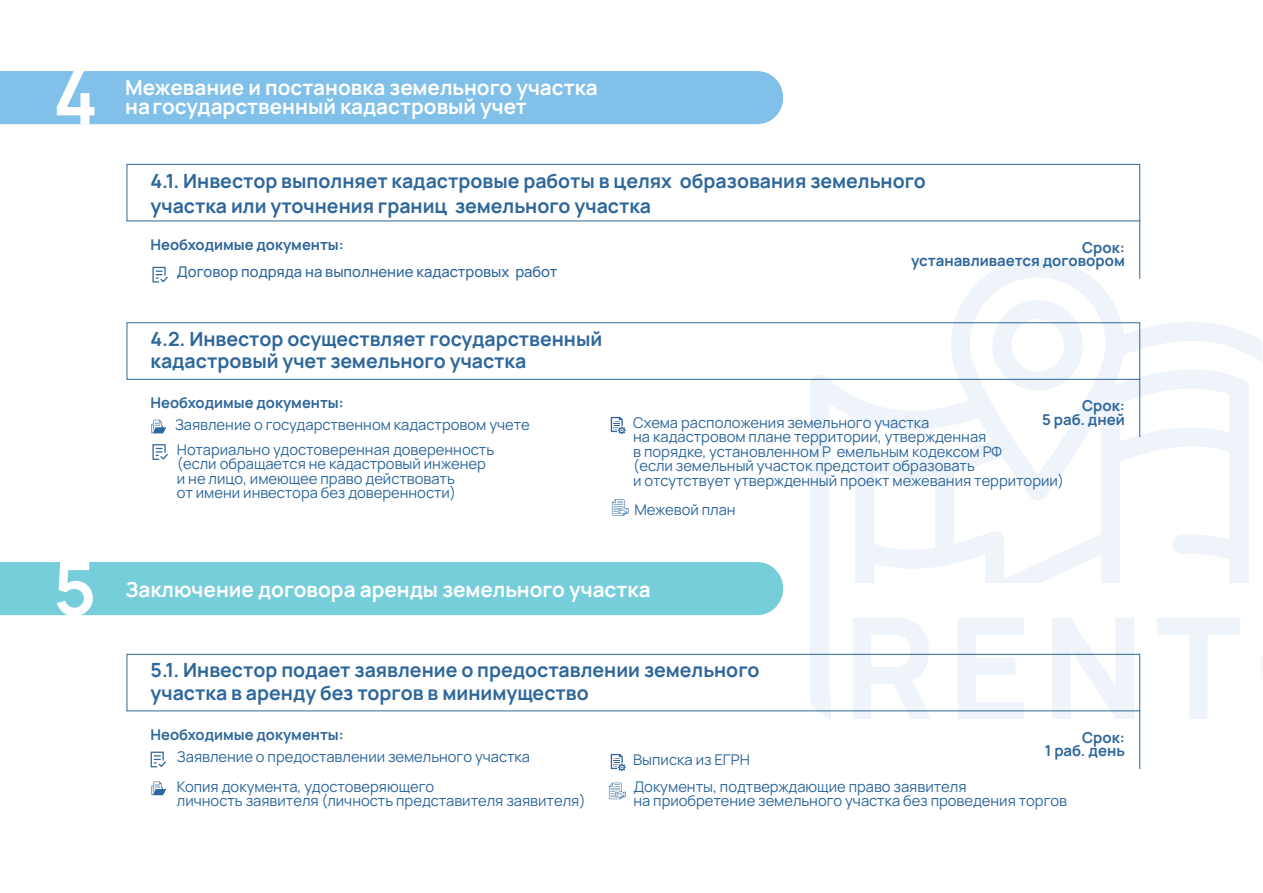
<style>
.page{position:relative;width:1263px;height:893px;background:#fff}
.page>*{position:absolute;margin:0;border:0;box-sizing:border-box;transform-origin:0 0}
.t1{font:700 74.25px "Manrope";color:#fff}
.t2{font:700 20.7px "Manrope";color:#fff}
.t3{font:700 19.5px/22.5px "Manrope";color:#2e679b}
.t4{font:700 15px/13.5px "Manrope";color:#2e679b;text-align:right}
.t5{font:14.85px/14.5px "Manrope";color:#2e679b}
.t6{font:700 14.85px "Manrope";color:#2e679b}
.t7{font:500 14.85px "Manrope";color:#2e679b}
</style>
<div class="page">
<svg style="left:810px;top:259px;width:452px;height:461px"></svg>
<svg style="left:992px;top:300px;width:91px;height:91px"></svg>
<div style="left:831px;top:583px;width:430px;height:163px;background:#fff"></div>
<div style="left:0;top:71px;width:783px;height:53px;background:#81c0e9"></div>
<svg style="left:853px;top:618px;width:78px;height:101px"></svg>
<svg style="left:958px;top:618px;width:66px;height:101px"></svg>
<svg style="left:1052px;top:618px;width:82px;height:101px"></svg>
<svg style="left:1157px;top:618px;width:83px;height:101px"></svg>
<div style="left:0;top:562px;width:783px;height:53px;background:#76ceda"></div>
<hr style="left:1139px;top:379px;width:1px;height:58px;background:#2e679b">
<svg style="left:152px;top:444px;width:16px;height:16px"></svg>
<svg style="left:612px;top:499px;width:16px;height:17px"></svg>
<svg style="left:151px;top:420px;width:15px;height:13px"></svg>
<svg style="left:611px;top:417px;width:15px;height:17px"></svg>
<div style="left:127px;top:164px;width:1013px;height:57px;border:1px solid #2e679b"></div>
<hr style="left:1139px;top:221px;width:1px;height:58px;background:#2e679b">
<svg style="left:152px;top:267px;width:16px;height:16px"></svg>
<div style="left:127px;top:654px;width:1013px;height:57px;border:1px solid #2e679b"></div>
<hr style="left:1139px;top:711px;width:1px;height:58px;background:#2e679b">
<svg style="left:151px;top:752px;width:15px;height:15px"></svg>
<svg style="left:609px;top:783px;width:17px;height:16px"></svg>
<svg style="left:611px;top:754px;width:15px;height:17px"></svg>
<svg style="left:151px;top:781px;width:15px;height:14px"></svg>
<h1 class="t1" style="left:53px;top:45px;width:47px">4</h1>
<h1 class="t1" style="left:53px;top:536px;width:45px">5</h1>
<h2 class="t2" style="left:125px;top:73px;width:474px">Межевание и постановка земельного участка</h2>
<h2 class="t2" style="left:125px;top:92px;width:403px">нагосударственный кадастровый учет</h2>
<h3 class="t3" style="left:151px;top:167px;width:777px;line-height:25.8px">4.1. Инвестор выполняет кадастровые работы в целях образования земельного участка или уточнения границ земельного участка</h3>
<p class="t4" style="left:911px;top:240px;width:215px">Срок:<br>устанавливается договором</p>
<p class="t6" style="left:150px;top:234px;width:195px">Необходимые документы:</p>
<p class="t7" style="left:177px;top:261px;width:382px">Договор подряда на выполнение кадастровых работ</p>
<h3 class="t3" style="left:151px;top:327px;width:453px">4.2. Инвестор осуществляет государственный кадастровый учет земельного участка</h3>
<p class="t6" style="left:150px;top:392px;width:195px">Необходимые документы:</p>
<p class="t5" style="left:175px;top:412px;width:356px;line-height:24.2px">Заявление о государственном кадастровом учете<br>Нотариально удостоверенная доверенность</p>
<p class="t5" style="left:177px;top:456px;width:310px">(если обращается не кадастровый инженер и не лицо, имеющее право действовать<br>от имени инвестора без доверенности)</p>
<p class="t4" style="left:1042px;top:398px;width:84px">Срок:<br>5 раб. дней</p>
<p class="t5" style="left:633px;top:414px;width:432px">Схема расположения земельного участка<br>на кадастровом плане территории, утвержденная<br>в порядке, установленном P емельным кодексом РФ<br>(если земельный участок предстоит образовать<br>и отсутствует утвержденный проект межевания территории)</p>
<p class="t5" style="left:634px;top:502px;width:103px">Межевой план</p>
<h2 class="t2" style="left:125px;top:574px;width:527px">Заключение договора аренды земельного участка</h2>
<h3 class="t3" style="left:151px;top:658px;width:610px">5.1. Инвестор подает заявление о предоставлении земельного участка в аренду без торгов в минимущество</h3>
<p class="t6" style="left:150px;top:724px;width:195px">Необходимые документы:</p>
<p class="t5" style="left:177px;top:741px;width:355px;line-height:29.5px">Заявление о предоставлении земельного участка<br>Копия документа, удостоверяющего</p>
<p class="t5" style="left:177px;top:793px;width:410px">личность заявителя (личность представителя заявителя)</p>
<p class="t4" style="left:1045px;top:730px;width:82px">Срок:<br>1 раб. день</p>
<p class="t5" style="left:633px;top:745px;width:335px;line-height:26.7px">Выписка из ЕГРН<br>Документы, подтверждающие право заявителя</p>
<p class="t5" style="left:633px;top:793px;width:435px">на приобретение земельного участка без проведения торгов</p>
</div>
